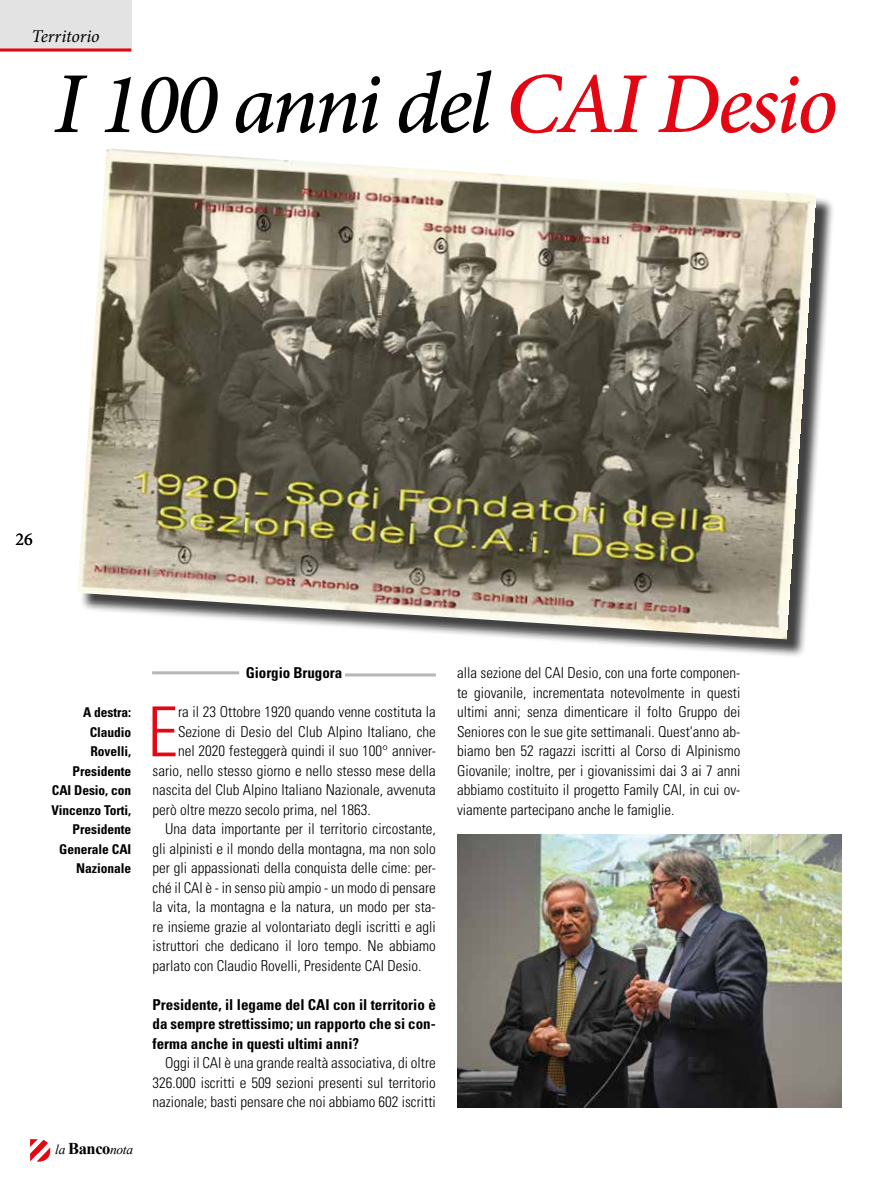
<style>
.page{position:relative;width:893px;height:1191px;background:#fff}
.page>*{position:absolute;margin:0;border:0;box-sizing:border-box;transform-origin:0 0}
.t1{font:italic 500 87px "Minion Pro";letter-spacing:-.035em;color:#000}
.t2{font:300 condensed 69px "Univers LT Std";color:#e30613}
.t3{font:italic 18px "Minion Pro";letter-spacing:-.005em;color:#000}
.t4{font:18px "Minion Pro";color:#000}
.t5{font:300 condensed 15px/19.5px "Univers LT Std";color:#000;text-align:justify}
.t6{font:700 condensed 15px/19.5px "Univers LT Std";color:#000;text-align:justify}
.t7{font:700 condensed 13.5px/19.5px "Univers LT Std";letter-spacing:-.005em;color:#000;text-align:right}
.t8{font:italic 13.5px "Times New Roman";letter-spacing:-.025em;color:#000}
.s1{color:#e30613}
.s2{font-weight:700;font-style:normal;font-size:16.5px}
</style>
<div class="page">
<img style="left:30px;top:1139px;width:20px;height:22px">
<div style="left:0;top:0;width:131px;height:51px;background:#e3e3e3"></div>
<hr style="left:0;top:48px;width:131px;height:3px;background:#e30613">
<hr style="left:345px;top:673px;width:91px;height:3px;background:#b7b6b6">
<hr style="left:152px;top:671px;width:87px;height:3px;background:#b7b6b6">
<div style="left:80px;top:151px;width:755px;height:507px;background:#000;opacity:.75"></div>
<img style="left:77px;top:148px;width:740px;height:491px">
<img style="left:457px;top:834px;width:385px;height:273px">
<p class="t3" style="left:32px;top:24px;width:70px">Territorio</p>
<h1 class="t1" style="left:54px;top:44px;width:786px">I 100 anni del <span class="s1">CAI Desio</span></h1>
<p class="t4" style="left:15px;top:527px;width:19px">26</p>
<p class="t7" style="left:51px;top:702px;width:81px">A destra:<br>Claudio<br>Rovelli,<br>Presidente<br>CAI Desio, con<br>Vincenzo Torti,<br>Presidente<br>Generale CAI<br>Nazionale</p>
<p class="t8" style="left:55px;top:1140px;width:79px">la <span class="s2">Banco</span>nota</p>
<p class="t6" style="left:246px;top:663px;width:98px">Giorgio Brugora</p>
<h2 class="t2" style="left:147px;top:690px;width:32px">E</h2>
<p class="t5" style="left:178px;top:702px;width:259px">ra il 23 Ottobre 1920 quando venne costituta la</p>
<p class="t5" style="left:178px;top:721px;width:259px">Sezione di Desio del Club Alpino Italiano, che</p>
<p class="t5" style="left:178px;top:741px;width:259px">nel 2020 festeggerà quindi il suo 100° anniver-</p>
<p class="t5" style="left:153px;top:760px;width:285px">sario, nello stesso giorno e nello stesso mese della</p>
<p class="t5" style="left:153px;top:780px;width:285px">nascita del Club Alpino Italiano Nazionale, avvenuta</p>
<p class="t5" style="left:153px;top:799px;width:220px">però oltre mezzo secolo prima, nel 1863.</p>
<p class="t5" style="left:165px;top:819px;width:272px">Una data importante per il territorio circostante,</p>
<p class="t5" style="left:153px;top:838px;width:285px">gli alpinisti e il mondo della montagna, ma non solo</p>
<p class="t5" style="left:153px;top:858px;width:285px">per gli appassionati della conquista delle cime: per-</p>
<p class="t5" style="left:153px;top:877px;width:285px">ché il CAI è - in senso più ampio - un modo di pensare</p>
<p class="t5" style="left:153px;top:897px;width:285px">la vita, la montagna e la natura, un modo per sta-</p>
<p class="t5" style="left:153px;top:916px;width:285px">re insieme grazie al volontariato degli iscritti e agli</p>
<p class="t5" style="left:153px;top:936px;width:285px">istruttori che dedicano il loro tempo. Ne abbiamo</p>
<p class="t5" style="left:153px;top:955px;width:271px">parlato con Claudio Rovelli, Presidente CAI Desio.</p>
<p class="t6" style="left:153px;top:994px;width:285px">Presidente, il legame del CAI con il territorio è da sempre strettissimo; un rapporto che si con&shy;ferma anche in questi ultimi anni?</p>
<p class="t5" style="left:153px;top:1053px;width:285px;text-indent:13px">Oggi il CAI è una grande realtà associativa, di oltre 326.000 iscritti e 509 sezioni presenti sul territorio nazionale; basti pensare che noi abbiamo 602 iscritti</p>
<p class="t5" style="left:457px;top:663px;width:285px">alla sezione del CAI Desio, con una forte componen&shy;te giovanile, incrementata notevolmente in questi ultimi anni; senza dimenticare il folto Gruppo dei Seniores con le sue gite settimanali. Quest'anno ab&shy;biamo ben 52 ragazzi iscritti al Corso di Alpinismo Giovanile; inoltre, per i giovanissimi dai 3 ai 7 anni abbiamo costituito il progetto Family CAI, in cui ov&shy;viamente partecipano anche le famiglie.</p>
</div>
